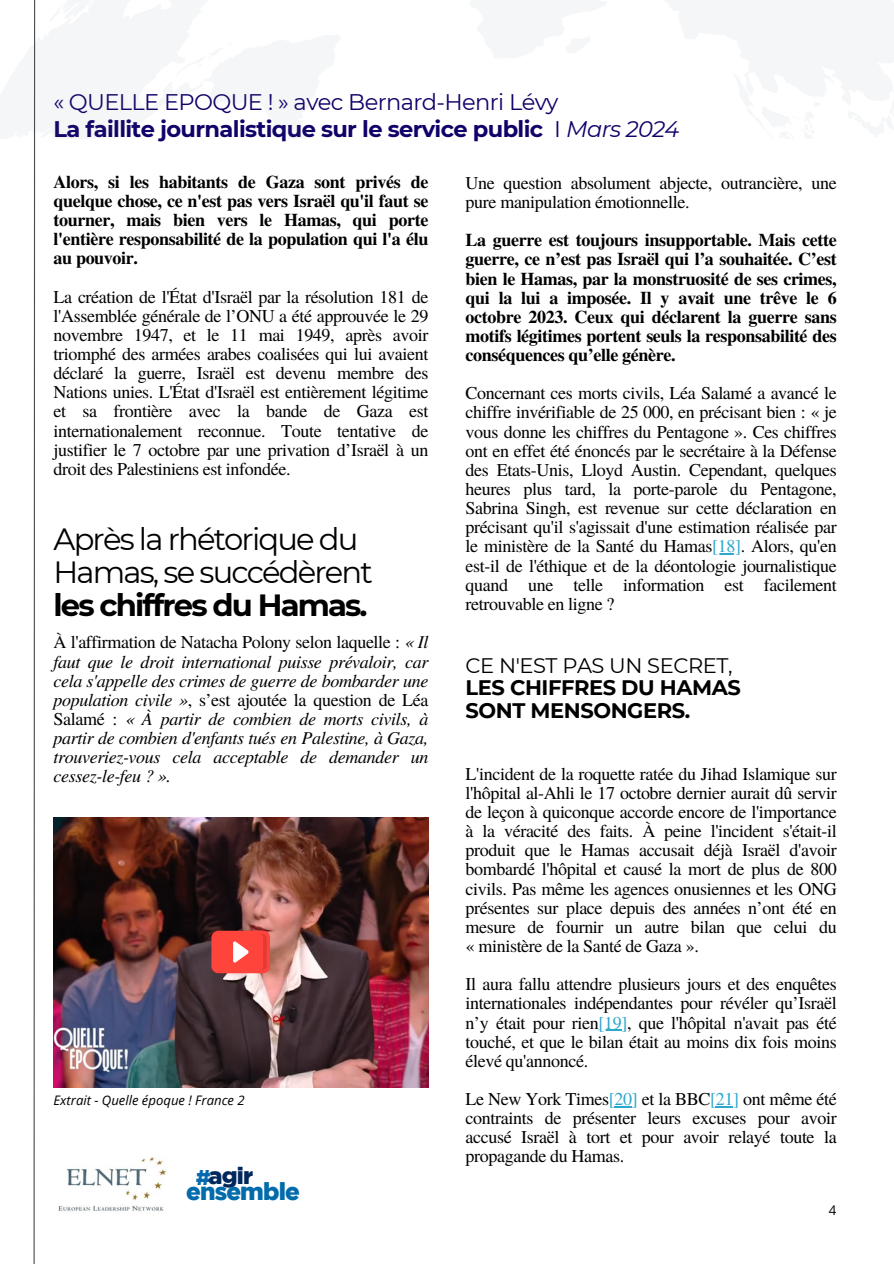
<style>
.page{position:relative;width:894px;height:1264px;background:#fff}
.page>*{position:absolute;margin:0;border:0;box-sizing:border-box;transform-origin:0 0}
.t1{font:30.6px/32.7px "Montserrat";letter-spacing:-.06em;color:#000}
.t2{font:700 30.6px "Montserrat";letter-spacing:-.06em;color:#000}
.t3{font:900 24.3px "Gotham HTF";letter-spacing:-.035em;color:#016bab}
.t4{font:900 23.4px "Gotham HTF";color:#00285d}
.t5{font:700 22.5px/27px "Montserrat";letter-spacing:-.03em;color:#100269}
.t6{font:700 21px/22.5px "Montserrat";letter-spacing:-.02em;color:#000}
.t7{font:21px "Montserrat";letter-spacing:-.02em;color:#000}
.t8{font:18px/19.2px "Te X Gyre Termes";letter-spacing:-.02em;color:#000;text-align:justify}
.t9{font:700 18px/19.2px "Te X Gyre Termes";letter-spacing:-.02em;color:#000;text-align:justify}
.t10{font:italic 18px/19.2px "Te X Gyre Termes";letter-spacing:-.02em;color:#000;text-align:justify}
.t11{font:13.35px "Open Sans";color:#000}
.t12{font:italic 13.2px "Open Sans";color:#000}
.s1{font-weight:400}
.s2{font-weight:400;font-style:italic}
.s3{font-style:normal}
.s4{font-size:21.3px;color:#076aae}
.s5{color:#2ea7cd}
</style>
<div class="page">
<img style="left:54px;top:817px;width:374px;height:270px">
<div style="left:211px;top:930px;width:59px;height:43px;background:#ff443b;border-radius:7px"></div>
<svg style="left:261px;top:934px;width:5px;height:35px"></svg>
<div style="left:215px;top:934px;width:48px;height:35px;background:#ff443b;border-radius:4px"></div>
<svg style="left:233px;top:941px;width:16px;height:21px"></svg>
<svg style="left:719px;top:553px;width:15px;height:1px"></svg>
<svg style="left:598px;top:1029px;width:29px;height:1px"></svg>
<svg style="left:614px;top:1106px;width:18px;height:1px"></svg>
<svg style="left:715px;top:1106px;width:18px;height:1px"></svg>
<img style="left:58px;top:1157px;width:109px;height:54px">
<svg style="left:33px;top:0;width:3px;height:1263px"></svg>
<p class="t5" style="left:54px;top:88px;width:627px"><span class="s1">« QUELLE EPOQUE ! » avec Bernard-Henri Lévy<br></span>La faillite journalistique sur le service public <span class="s1">I</span> <span class="s2">Mars 2024</span></p>
<p class="t9" style="left:54px;top:171px;width:376px">Alors, si les habitants de Gaza sont privés de quelque chose, ce n'est pas vers Israël qu'il faut se tourner, mais bien vers le Hamas, qui porte l'entière responsabilité de la population qui l'a élu au pouvoir.</p>
<p class="t8" style="left:54px;top:286px;width:376px">La création de l'État d'Israël par la résolution 181 de l'Assemblée générale de l’ONU a été approuvée le 29 novembre 1947, et le 11 mai 1949, après avoir triomphé des armées arabes coalisées qui lui avaient déclaré la guerre, Israël est devenu membre des Nations unies. L'État d'Israël est entièrement légitime et sa frontière avec la bande de Gaza est internationalement reconnue. Toute tentative de justifier le 7 octobre par une privation d’Israël à un droit des Palestiniens est infondée.</p>
<h1 class="t1" style="left:54px;top:523px;width:321px">Après la rhétorique du<br>Hamas, se succédèrent</h1>
<h1 class="t2" style="left:54px;top:586px;width:315px">les chiffres du Hamas.</h1>
<p class="t10" style="left:54px;top:631px;width:376px"><span class="s3">À l'affirmation de Natacha Polony selon laquelle :</span> « Il faut que le droit international puisse prévaloir, car cela s'appelle des crimes de guerre de bombarder une population civile »<span class="s3">, s’est ajoutée la question de Léa Salamé :</span> « À partir de combien de morts civils, à partir de combien d'enfants tués en Palestine, à Gaza, trouveriez-vous cela acceptable de demander un cessez-le-feu ? ».</p>
<p class="t12" style="left:54px;top:1090px;width:192px">Extrait - Quelle époque ! France 2</p>
<p class="t4" style="left:196px;top:1165px;width:59px"><span class="s4">#</span>agir</p>
<h2 class="t3" style="left:186px;top:1180px;width:115px">ensemble</h2>
<p class="t8" style="left:465px;top:172px;width:372px">Une question absolument abjecte, outrancière, une pure manipulation émotionnelle.</p>
<p class="t9" style="left:465px;top:230px;width:372px">La guerre est toujours insupportable. Mais cette guerre, ce n’est pas Israël qui l’a souhaitée. C’est bien le Hamas, par la monstruosité de ses crimes, qui la lui a imposée. Il y avait une trêve le 6 octobre 2023. Ceux qui déclarent la guerre sans motifs légitimes portent seuls la responsabilité des conséquences qu’elle génère.</p>
<p class="t8" style="left:465px;top:383px;width:372px">Concernant ces morts civils, Léa Salamé a avancé le chiffre invérifiable de 25 000, en précisant bien : « je vous donne les chiffres du Pentagone ». Ces chiffres ont en effet été énoncés par le secrétaire à la Défense des Etats-Unis, Lloyd Austin. Cependant, quelques heures plus tard, la porte-parole du Pentagone, Sabrina Singh, est revenue sur cette déclaration en précisant qu'il s'agissait d'une estimation réalisée par le ministère de la Santé du Hamas<span class="s5">[18]</span>. Alors, qu'en est-il de l'éthique et de la déontologie journalistique quand une telle information est facilement retrouvable en ligne ?</p>
<p class="t7" style="left:465px;top:652px;width:268px">CE N'EST PAS UN SECRET,</p>
<p class="t6" style="left:465px;top:676px;width:276px">LES CHIFFRES DU HAMAS<br>SONT MENSONGERS.</p>
<p class="t8" style="left:465px;top:763px;width:372px">L'incident de la roquette ratée du Jihad Islamique sur l'hôpital al-Ahli le 17 octobre dernier aurait dû servir de leçon à quiconque accorde encore de l'importance à la véracité des faits. À peine l'incident s'était-il produit que le Hamas accusait déjà Israël d'avoir bombardé l'hôpital et causé la mort de plus de 800 civils. Pas même les agences onusiennes et les ONG présentes sur place depuis des années n’ont été en mesure de fournir un autre bilan que celui du « ministère de la Santé de Gaza ».</p>
<p class="t8" style="left:465px;top:973px;width:372px">Il aura fallu attendre plusieurs jours et des enquêtes internationales indépendantes pour révéler qu’Israël n’y était pour rien<span class="s5">[19]</span>, que l'hôpital n'avait pas été touché, et que le bilan était au moins dix fois moins élevé qu'annoncé.</p>
<p class="t8" style="left:465px;top:1088px;width:372px">Le New York Times<span class="s5">[20]</span> et la BBC<span class="s5">[21]</span> ont même été contraints de présenter leurs excuses pour avoir accusé Israël à tort et pour avoir relayé toute la propagande du Hamas.</p>
<p class="t11" style="left:828px;top:1201px;width:9px">4</p>
</div>
